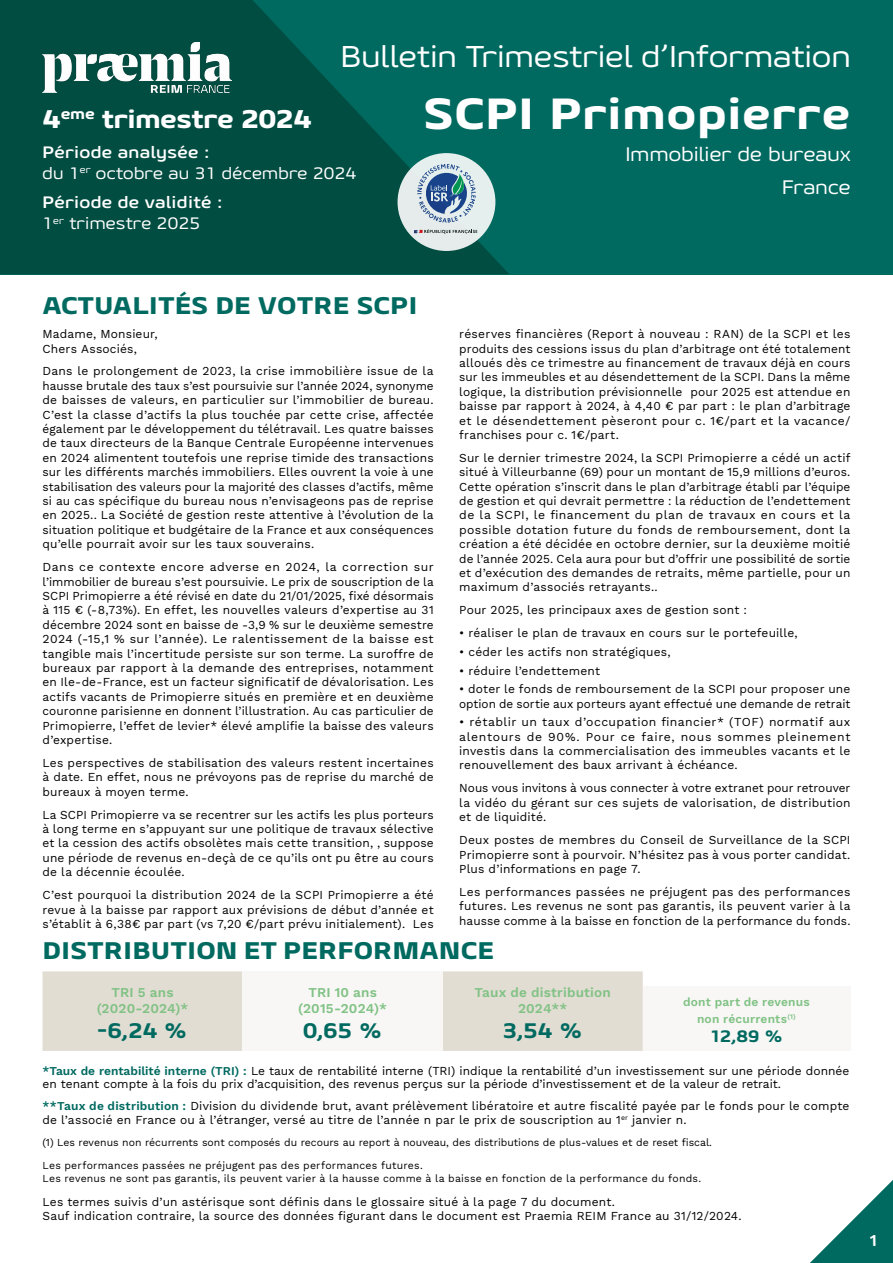
<style>
.page{position:relative;width:893px;height:1263px;background:#fff}
.page>*{position:absolute;margin:0;border:0;box-sizing:border-box;transform-origin:0 0}
.t1{font:800 43.5px "Geon Expanded";letter-spacing:.01em;color:#fff}
.t2{font:30px "Geon Expanded";letter-spacing:.005em;color:#fff}
.t3{font:800 25.5px "Geon Expanded";letter-spacing:-.025em;color:#fff}
.t4{font:800 24px "Geon Expanded";color:#006a60}
.t5{font:800 21px "Geon Expanded";color:#006a60}
.t6{font:19.5px/32.5px "Geon Expanded";letter-spacing:.015em;color:#fff;text-align:right}
.t7{font:16.5px/21px "Geon Expanded";letter-spacing:.02em;color:#fff}
.t8{font:700 16.5px/21px "Geon Expanded";letter-spacing:.02em;color:#fff}
.t9{font:800 16.5px "Geon Expanded";color:#006a60}
.t10{font:600 13.5px/16.2px "Work Sans";letter-spacing:.015em;color:#81c285;text-align:center}
.t11{font:12px/14.4px "Work Sans";letter-spacing:.015em;color:#000;text-align:justify}
.t12{font:600 12px/16.2px "Work Sans";letter-spacing:.015em;color:#81c285;text-align:center}
.t13{font:10.5px/12.6px "Work Sans";letter-spacing:.015em;color:#000}
.s1{font-weight:700}
.s2{font-weight:400}
.s3{font-weight:600;color:#006a60}
</style>
<div class="page">
<div style="left:0;top:0;width:893px;height:274px;background:#006a60"></div>
<svg style="left:0;top:0;width:509px;height:274px;fill:#024d41"></svg>
<img style="left:43px;top:43px;width:189px;height:50px">
<div style="left:398px;top:153px;width:97px;height:98px;background:#e5eceb;border-radius:50%"></div>
<svg style="left:414px;top:229px;width:63px;height:5px"></svg>
<svg style="left:417px;top:164px;width:59px;height:59px"></svg>
<div style="left:43px;top:971px;width:600px;height:80px;background:#e2ddd3"></div>
<div style="left:243px;top:971px;width:200px;height:80px;background:#f8f7f5"></div>
<div style="left:642px;top:987px;width:208px;height:64px;background:#f8f7f5"></div>
<svg style="left:810px;top:1180px;width:83px;height:83px"></svg>
<h2 class="t2" style="left:341px;top:37px;width:511px">Bulletin Trimestriel d’Information</h2>
<h1 class="t1" style="left:424px;top:84px;width:428px">SCPI Primopierre</h1>
<h3 class="t6" style="left:625px;top:138px;width:227px">Immobilier de bureaux<br>France</h3>
<h3 class="t3" style="left:43px;top:102px;width:271px">4<sup>eme</sup> trimestre 2024</h3>
<h3 class="t7" style="left:43px;top:141px;width:315px"><span class="s1">Période analysée :<br></span>du 1<sup>er</sup> octobre au 31 décembre 2024</h3>
<h3 class="t8" style="left:43px;top:192px;width:181px">Période de validité :<br><span class="s2">1</span><sup>er</sup> <span class="s2">trimestre 2025</span></h3>
<h3 class="t4" style="left:43px;top:290px;width:377px">ACTUALITÉS DE VOTRE SCPI</h3>
<p class="t11" style="left:43px;top:326px;width:117px">Madame, Monsieur,<br>Chers Associés,</p>
<p class="t11" style="left:43px;top:364px;width:393px">Dans le prolongement de 2023, la crise immobilière issue de la hausse brutale des taux s’est poursuivie sur l’année 2024, synonyme de baisses de valeurs, en particulier sur l’immobilier de bureau.<br>C’est la classe d’actifs la plus touchée par cette crise, affectée également par le développement du télétravail. Les quatre baisses de taux directeurs de la Banque Centrale Européenne intervenues en 2024 alimentent toutefois une reprise timide des transactions sur les différents marchés immobiliers. Elles ouvrent la voie à une stabilisation des valeurs pour la majorité des classes d’actifs, même si au cas spécifique du bureau nous n’envisageons pas de reprise en 2025.. La Société de gestion reste attentive à l’évolution de la situation politique et budgétaire de la France et aux conséquences qu’elle pourrait avoir sur les taux souverains.</p>
<p class="t11" style="left:43px;top:559px;width:393px">Dans ce contexte encore adverse en 2024, la correction sur l’immobilier de bureau s’est poursuivie. Le prix de souscription de la SCPI Primopierre a été révisé en date du 21/01/2025, fixé désormais à 115 € (-8,73%). En effet, les nouvelles valeurs d’expertise au 31 décembre 2024 sont en baisse de -3,9 % sur le deuxième semestre 2024 (-15,1 % sur l’année). Le ralentissement de la baisse est tangible mais l’incertitude persiste sur son terme. La suroffre de bureaux par rapport à la demande des entreprises, notamment en Ile-de-France, est un facteur significatif de dévalorisation. Les actifs vacants de Primopierre situés en première et en deuxième couronne parisienne en donnent l’illustration. Au cas particulier de Primopierre, l’effet de levier* élevé amplifie la baisse des valeurs d’expertise.</p>
<p class="t11" style="left:43px;top:755px;width:393px">Les perspectives de stabilisation des valeurs restent incertaines à date. En effet, nous ne prévoyons pas de reprise du marché de bureaux à moyen terme.</p>
<p class="t11" style="left:43px;top:807px;width:393px">La SCPI Primopierre va se recentrer sur les actifs les plus porteurs à long terme en s’appuyant sur une politique de travaux sélective et la cession des actifs obsolètes mais cette transition, , suppose une période de revenus en-deçà de ce qu’ils ont pu être au cours de la décennie écoulée.</p>
<p class="t11" style="left:43px;top:887px;width:393px">C’est pourquoi la distribution 2024 de la SCPI Primopierre a été revue à la baisse par rapport aux prévisions de début d’année et s’établit à 6,38€ par part (vs 7,20 €/part prévu initialement). Les</p>
<p class="t11" style="left:459px;top:326px;width:393px">réserves financières (Report à nouveau : RAN) de la SCPI et les produits des cessions issus du plan d’arbitrage ont été totalement alloués dès ce trimestre au financement de travaux déjà en cours sur les immeubles et au désendettement de la SCPI. Dans la même logique, la distribution prévisionnelle pour 2025 est attendue en baisse par rapport à 2024, à 4,40 € par part : le plan d’arbitrage et le désendettement pèseront pour c. 1€/part et la vacance/ franchises pour c. 1€/part.</p>
<p class="t11" style="left:459px;top:450px;width:393px">Sur le dernier trimestre 2024, la SCPI Primopierre a cédé un actif situé à Villeurbanne (69) pour un montant de 15,9 millions d’euros.<br>Cette opération s’inscrit dans le plan d’arbitrage établi par l’équipe de gestion et qui devrait permettre : la réduction de l’endettement de la SCPI, le financement du plan de travaux en cours et la possible dotation future du fonds de remboursement, dont la création a été décidée en octobre dernier, sur la deuxième moitié de l’année 2025. Cela aura pour but d’offrir une possibilité de sortie et d’exécution des demandes de retraits, même partielle, pour un maximum d’associés retrayants..</p>
<p class="t11" style="left:459px;top:603px;width:289px">Pour 2025, les principaux axes de gestion sont :</p>
<p class="t11" style="left:459px;top:625px;width:340px">• réaliser le plan de travaux en cours sur le portefeuille,</p>
<p class="t11" style="left:459px;top:644px;width:213px">• céder les actifs non stratégiques,</p>
<p class="t11" style="left:459px;top:663px;width:142px">• réduire l’endettement</p>
<p class="t11" style="left:459px;top:681px;width:393px">• doter le fonds de remboursement de la SCPI pour proposer une option de sortie aux porteurs ayant effectué une demande de retrait</p>
<p class="t11" style="left:459px;top:714px;width:393px">• rétablir un taux d’occupation financier* (TOF) normatif aux alentours de 90%. Pour ce faire, nous sommes pleinement investis dans la commercialisation des immeubles vacants et le renouvellement des baux arrivant à échéance.</p>
<p class="t11" style="left:459px;top:781px;width:393px">Nous vous invitons à vous connecter à votre extranet pour retrouver la vidéo du gérant sur ces sujets de valorisation, de distribution et de liquidité.</p>
<p class="t11" style="left:459px;top:832px;width:393px">Deux postes de membres du Conseil de Surveillance de la SCPI Primopierre sont à pourvoir. N’hésitez pas à vous porter candidat.<br>Plus d’informations en page 7.</p>
<p class="t11" style="left:459px;top:884px;width:393px">Les performances passées ne préjugent pas des performances futures. Les revenus ne sont pas garantis, ils peuvent varier à la hausse comme à la baisse en fonction de la performance du fonds.</p>
<h3 class="t4" style="left:43px;top:934px;width:453px">DISTRIBUTION ET PERFORMANCE</h3>
<p class="t10" style="left:97px;top:983px;width:93px">TRI 5 ans (2020-2024)*</p>
<h3 class="t5" style="left:98px;top:1017px;width:91px">-6,24 %</h3>
<p class="t10" style="left:298px;top:983px;width:90px">TRI 10 ans (2015-2024)*</p>
<h3 class="t5" style="left:303px;top:1017px;width:81px">0,65 %</h3>
<p class="t10" style="left:475px;top:983px;width:138px">Taux de distribution<br>2024**</p>
<h3 class="t5" style="left:503px;top:1017px;width:82px">3,54 %</h3>
<p class="t12" style="left:683px;top:994px;width:128px">dont part de revenus non récurrents<sup>(1)</sup></p>
<h3 class="t9" style="left:710px;top:1026px;width:75px">12,89 %</h3>
<p class="t11" style="left:43px;top:1063px;width:808px;line-height:13.5px"><span class="s3">*Taux de rentabilité interne (TRI) :</span> Le taux de rentabilité interne (TRI) indique la rentabilité d’un investissement sur une période donnée en tenant compte à la fois du prix d’acquisition, des revenus perçus sur la période d’investissement et de la valeur de retrait.</p>
<p class="t11" style="left:43px;top:1099px;width:808px;line-height:13.5px"><span class="s3">**Taux de distribution :</span> Division du dividende brut, avant prélèvement libératoire et autre fiscalité payée par le fonds pour le compte de l’associé en France ou à l’étranger, versé au titre de l’année n par le prix de souscription au 1<sup>er</sup> janvier n.</p>
<p class="t13" style="left:43px;top:1136px;width:671px">(1) Les revenus non récurrents sont composés du recours au report à nouveau, des distributions de plus-values et de reset fiscal.</p>
<p class="t13" style="left:43px;top:1159px;width:660px">Les performances passées ne préjugent pas des performances futures.<br>Les revenus ne sont pas garantis, ils peuvent varier à la hausse comme à la baisse en fonction de la performance du fonds.</p>
<p class="t11" style="left:43px;top:1194px;width:701px">Les termes suivis d’un astérisque sont définis dans le glossaire situé à la page 7 du document.<br>Sauf indication contraire, la source des données figurant dans le document est Praemia REIM France au 31/12/2024.</p>
</div>
